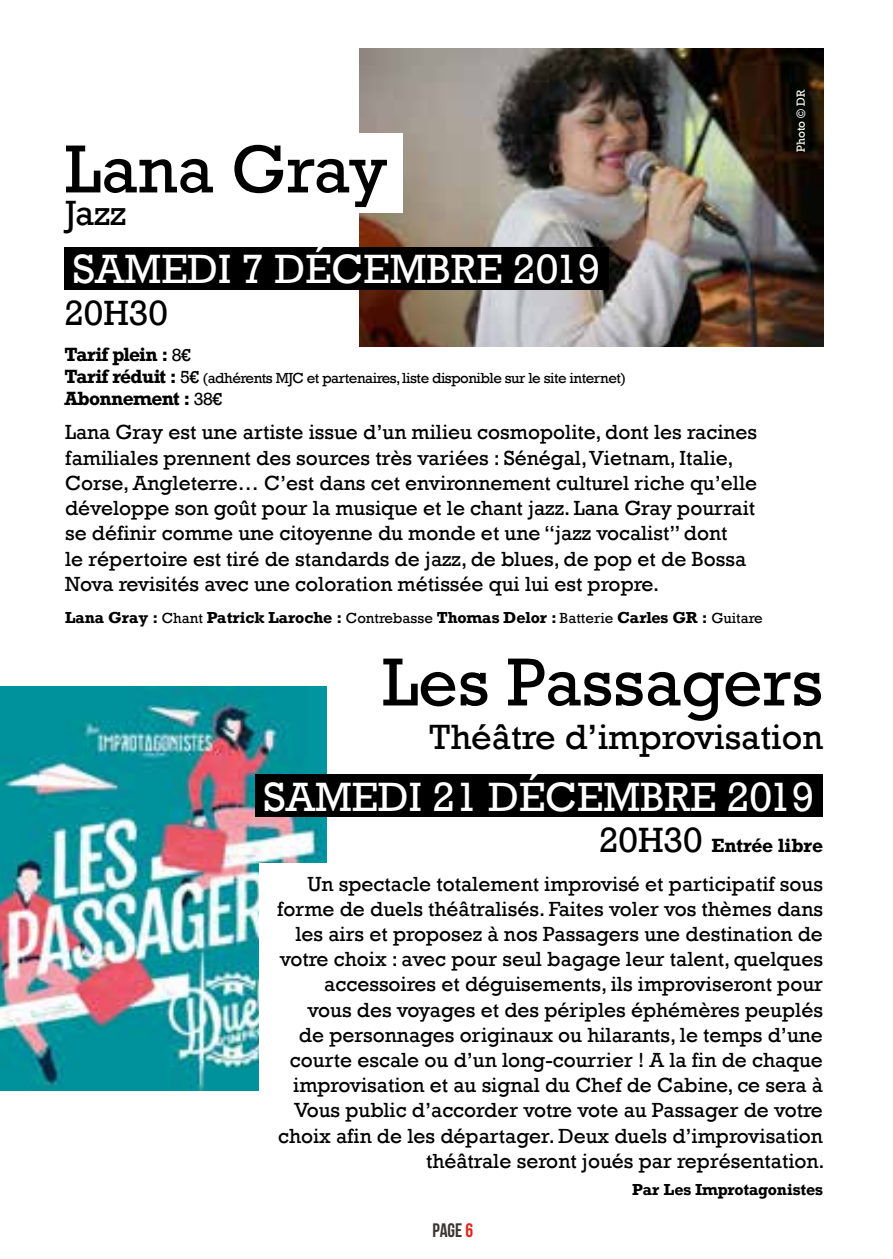
<style>
.page{position:relative;width:893px;height:1259px;background:#fff}
.page>*{position:absolute;margin:0;border:0;box-sizing:border-box;transform-origin:0 0}
.t1{font:69px "Rockwell";color:#000}
.t2{font:42px "Rockwell";color:#fff}
.t3{font:36px "Rockwell";color:#000}
.t4{font:21px/25.2px "Rockwell";color:#000}
.t5{font:19.5px "Bebas Neue";color:#393532}
.t6{font:700 18px "Rockwell";letter-spacing:-.03em;color:#000}
.t7{font:700 18px "Rockwell";color:#000}
.t8{font:700 15px "Rockwell";color:#000}
.t9{font:15px "Rockwell";letter-spacing:-.03em;color:#000}
.t10{font:12px "Rockwell";color:#fff}
.s1{font-weight:400}
.s2{font-weight:700;font-size:18px}
.s3{font-size:18px}
.s4{font-weight:400;font-size:36px}
.s5{color:#e5231b}
</style>
<div class="page">
<hr style="left:892px;top:0;width:1px;height:1259px;background:#e5231b">
<img style="left:359px;top:49px;width:464px;height:297px">
<div style="left:337px;top:133px;width:66px;height:80px;background:#fff"></div>
<img style="left:0;top:687px;width:327px;height:403px">
<div style="left:259px;top:863px;width:119px;height:303px;background:#fff"></div>
<div style="left:64px;top:247px;width:545px;height:43px;background:#000"></div>
<div style="left:255px;top:774px;width:568px;height:43px;background:#000"></div>
<h1 class="t1" style="left:65px;top:129px;width:324px">Lana Gray</h1>
<h3 class="t3" style="left:65px;top:193px;width:63px">Jazz</h3>
<h2 class="t2" style="left:73px;top:244px;width:529px">SAMEDI 7 DÉCEMBRE 2019</h2>
<h3 class="t3" style="left:64px;top:292px;width:105px">20H30</h3>
<p class="t6" style="left:64px;top:343px;width:128px">Tarif plein : <span class="s1">8€</span></p>
<p class="t9" style="left:64px;top:369px;width:563px"><span class="s2">Tarif réduit :</span> <span class="s3">5€</span> (adhérents MJC et partenaires, liste disponible sur le site internet)</p>
<p class="t6" style="left:64px;top:386px;width:159px">Abonnement : <span class="s1">38€</span></p>
<p class="t4" style="left:65px;top:420px;width:694px">Lana Gray est une artiste issue d’un milieu cosmopolite, dont les racines familiales prennent des sources très variées : Sénégal, Vietnam, Italie, Corse, Angleterre… C’est dans cet environnement culturel riche qu’elle développe son goût pour la musique et le chant jazz. Lana Gray pourrait se définir comme une citoyenne du monde et une “jazz vocalist” dont<br>le répertoire est tiré de standards de jazz, de blues, de pop et de Bossa Nova revisités avec une coloration métissée qui lui est propre.</p>
<p class="t8" style="left:65px;top:608px;width:699px">Lana Gray : <span class="s1">Chant</span> Patrick Laroche : <span class="s1">Contrebasse</span> Thomas Delor : <span class="s1">Batterie</span> Carles GR : <span class="s1">Guitare</span></p>
<p class="t10" style="left:794px;top:152px;width:64px;rotate:-90deg">Photo © DR</p>
<h1 class="t1" style="left:382px;top:642px;width:442px">Les Passagers</h1>
<h3 class="t3" style="left:429px;top:716px;width:395px">Théâtre d’improvisation</h3>
<h2 class="t2" style="left:264px;top:772px;width:552px">SAMEDI 21 DÉCEMBRE 2019</h2>
<p class="t7" style="left:599px;top:834px;width:225px"><span class="s4">20H30</span> Entrée libre</p>
<p class="t4" style="left:277px;top:871px;width:549px;text-align:right">Un spectacle totalement improvisé et participatif sous forme de duels théâtralisés. Faites voler vos thèmes dans les airs et proposez à nos Passagers une destination de votre choix : avec pour seul bagage leur talent, quelques accessoires et déguisements, ils improviseront pour vous des voyages et des périples éphémères peuplés<br>de personnages originaux ou hilarants, le temps d’une courte escale ou d’un long-courrier ! A la fin de chaque improvisation et au signal du Chef de Cabine, ce sera à Vous public d’accorder votre vote au Passager de votre choix afin de les départager. Deux duels d’improvisation théâtrale seront joués par représentation.</p>
<p class="t5" style="left:433px;top:1220px;width:42px">page <span class="s5">6</span></p>
<p class="t8" style="left:632px;top:1180px;width:192px">Par Les Improtagonistes</p>
</div>
